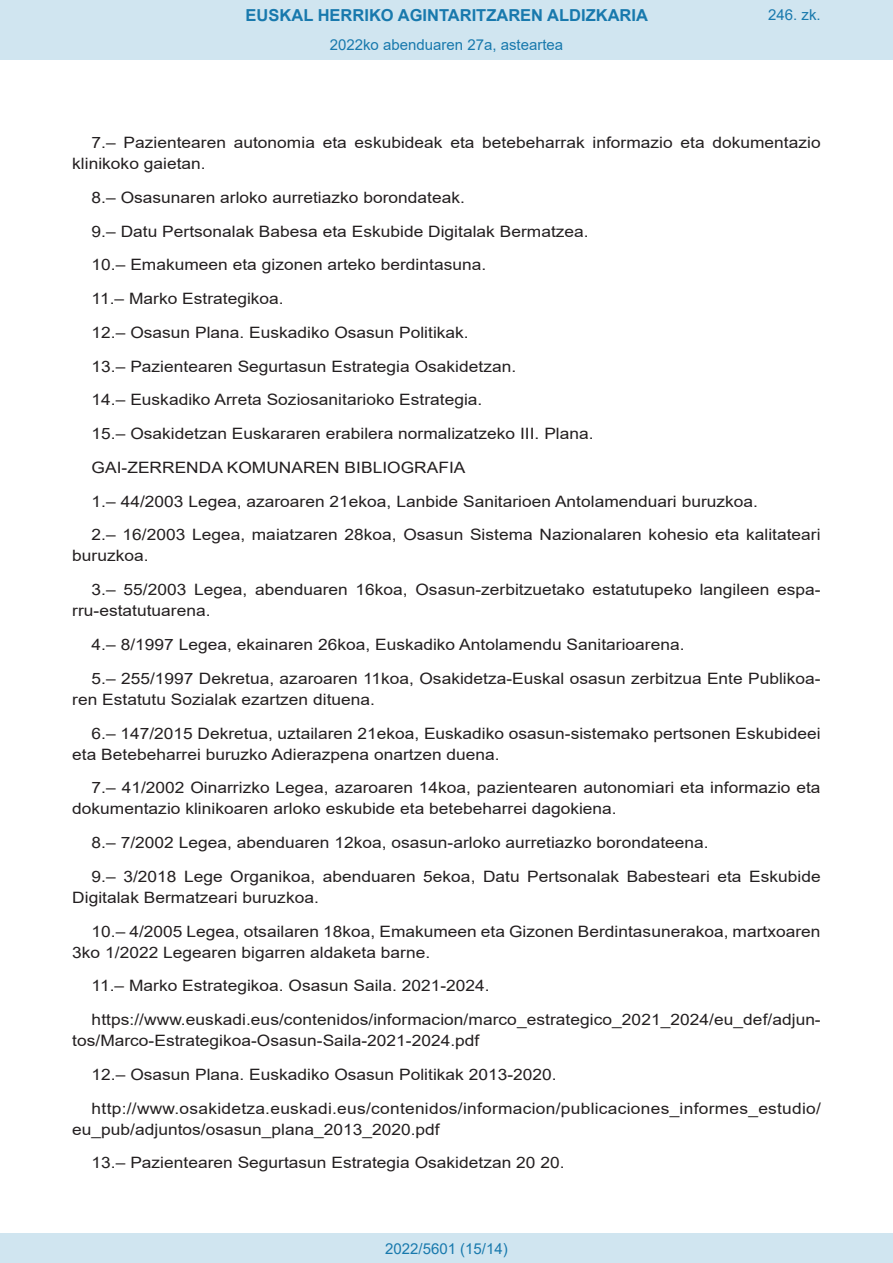
<style>
.page{position:relative;width:893px;height:1263px;background:#fff}
.page>*{position:absolute;margin:0;border:0;box-sizing:border-box;transform-origin:0 0}
.t1{font:700 16.5px "Arial";color:#1879ad}
.BOPVDetalle{font:15.6px/21px "Arial";color:#231f20;scale:1.11 1}
.Paginacion_Centro{font:15px "Arial";color:#1879ad}
</style>
<div class="page">
<div style="left:0;top:0;width:893px;height:60px;background:#d0e5f0"></div>
<div style="left:0;top:1233px;width:893px;height:30px;background:#d0e5f0"></div>
<p class="t1" style="left:246px;top:3px;width:404px">EUSKAL HERRIKO AGINTARITZAREN ALDIZKARIA</p>
<p class="Paginacion_Centro" style="left:330px;top:35px;width:235px">2022ko abenduaren 27a, asteartea</p>
<p class="Paginacion_Centro" style="left:768px;top:5px;width:54px">246. zk.</p>
<p class="BOPVDetalle" style="left:72px;top:132px;width:676px;text-indent:19px">7.– Pazientearen autonomia eta eskubideak eta betebeharrak informazio eta dokumentazio klinikoko gaietan.</p>
<p class="BOPVDetalle" style="left:92px;top:187px;width:338px">8.– Osasunaren arloko aurretiazko borondateak.</p>
<p class="BOPVDetalle" style="left:92px;top:221px;width:449px">9.– Datu Pertsonalak Babesa eta Eskubide Digitalak Bermatzea.</p>
<p class="BOPVDetalle" style="left:92px;top:254px;width:357px">10.– Emakumeen eta gizonen arteko berdintasuna.</p>
<p class="BOPVDetalle" style="left:92px;top:288px;width:175px">11.– Marko Estrategikoa.</p>
<p class="BOPVDetalle" style="left:92px;top:322px;width:341px">12.– Osasun Plana. Euskadiko Osasun Politikak.</p>
<p class="BOPVDetalle" style="left:92px;top:356px;width:384px">13.– Pazientearen Segurtasun Estrategia Osakidetzan.</p>
<p class="BOPVDetalle" style="left:92px;top:389px;width:354px">14.– Euskadiko Arreta Soziosanitarioko Estrategia.</p>
<p class="BOPVDetalle" style="left:92px;top:423px;width:454px">15.– Osakidetzan Euskararen erabilera normalizatzeko III. Plana.</p>
<p class="BOPVDetalle" style="left:92px;top:457px;width:338px">GAI-ZERRENDA KOMUNAREN BIBLIOGRAFIA</p>
<p class="BOPVDetalle" style="left:92px;top:491px;width:602px">1.– 44/2003 Legea, azaroaren 21ekoa, Lanbide Sanitarioen Antolamenduari buruzkoa.</p>
<p class="BOPVDetalle" style="left:72px;top:524px;width:676px;text-indent:19px">2.– 16/2003 Legea, maiatzaren 28koa, Osasun Sistema Nazionalaren kohesio eta kalitateari buruzkoa.</p>
<p class="BOPVDetalle" style="left:72px;top:579px;width:676px;text-indent:19px">3.– 55/2003 Legea, abenduaren 16koa, Osasun-zerbitzuetako estatutupeko langileen espa&shy;rru-estatutuarena.</p>
<p class="BOPVDetalle" style="left:92px;top:634px;width:536px">4.– 8/1997 Legea, ekainaren 26koa, Euskadiko Antolamendu Sanitarioarena.</p>
<p class="BOPVDetalle" style="left:72px;top:668px;width:676px;text-indent:19px">5.– 255/1997 Dekretua, azaroaren 11koa, Osakidetza-Euskal osasun zerbitzua Ente Publikoa&shy;ren Estatutu Sozialak ezartzen dituena.</p>
<p class="BOPVDetalle" style="left:72px;top:722px;width:676px;text-indent:19px">6.– 147/2015 Dekretua, uztailaren 21ekoa, Euskadiko osasun-sistemako pertsonen Eskubideei eta Betebeharrei buruzko Adierazpena onartzen duena.</p>
<p class="BOPVDetalle" style="left:72px;top:777px;width:676px;text-indent:19px">7.– 41/2002 Oinarrizko Legea, azaroaren 14koa, pazientearen autonomiari eta informazio eta dokumentazio klinikoaren arloko eskubide eta betebeharrei dagokiena.</p>
<p class="BOPVDetalle" style="left:92px;top:832px;width:557px">8.– 7/2002 Legea, abenduaren 12koa, osasun-arloko aurretiazko borondateena.</p>
<p class="BOPVDetalle" style="left:72px;top:866px;width:676px;text-indent:19px">9.– 3/2018 Lege Organikoa, abenduaren 5ekoa, Datu Pertsonalak Babesteari eta Eskubide<br>Digitalak Bermatzeari buruzkoa.</p>
<p class="BOPVDetalle" style="left:72px;top:920px;width:676px;text-indent:19px">10.– 4/2005 Legea, otsailaren 18koa, Emakumeen eta Gizonen Berdintasunerakoa, martxoaren<br>3ko 1/2022 Legearen bigarren aldaketa barne.</p>
<p class="BOPVDetalle" style="left:92px;top:975px;width:360px">11.– Marko Estrategikoa. Osasun Saila. 2021-2024.</p>
<p class="BOPVDetalle" style="left:72px;top:1009px;width:676px;text-indent:19px">https://www.euskadi.eus/contenidos/informacion/marco_estrategico_2021_2024/eu_def/adjun&shy;tos/Marco-Estrategikoa-Osasun-Saila-2021-2024.pdf</p>
<p class="BOPVDetalle" style="left:92px;top:1064px;width:421px">12.– Osasun Plana. Euskadiko Osasun Politikak 2013-2020.</p>
<p class="BOPVDetalle" style="left:72px;top:1097px;width:676px;text-indent:19px">http://www.osakidetza.euskadi.eus/contenidos/informacion/publicaciones_informes_estudio/ eu_pub/adjuntos/osasun_plana_2013_2020.pdf</p>
<p class="BOPVDetalle" style="left:92px;top:1152px;width:428px">13.– Pazientearen Segurtasun Estrategia Osakidetzan 20 20.</p>
<p class="Paginacion_Centro" style="left:385px;top:1238px;width:124px">2022/5601 (15/14)</p>
</div>
